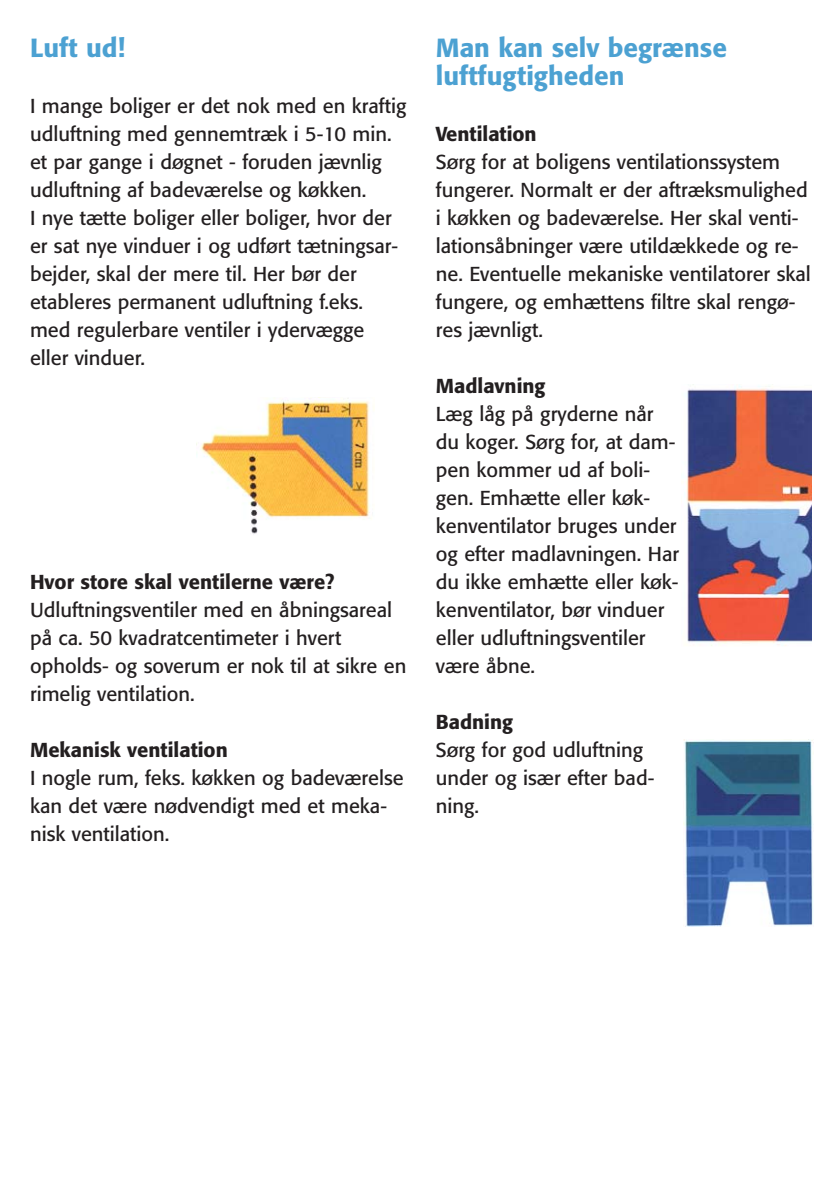
<style>
.page{position:relative;width:840px;height:1191px;background:#fff}
.page>*{position:absolute;margin:0;border:0;box-sizing:border-box;transform-origin:0 0}
.t1{font:500 26px/28px "Formata";color:#4ca1d2}
.t2{font:20px/28px "Formata";color:#231f20}
.t3{font:500 20px "Formata";color:#231f20}
</style>
<div class="page">
<img style="left:196px;top:397px;width:174px;height:137px">
<img style="left:686px;top:384px;width:124px;height:262px">
<img style="left:683px;top:740px;width:129px;height:187px">
<h1 class="t1" style="left:30px;top:36px;width:96px">Luft ud!</h1>
<p class="t2" style="left:30px;top:93px;width:378px">I mange boliger er det nok med en kraftig udluftning med gennemtræk i 5-10 min. et par gange i døgnet - foruden jævnlig udluftning af badeværelse og køkken.<br>I nye tætte boliger eller boliger, hvor der er sat nye vinduer i og udført tætningsar&shy;bejder, skal der mere til. Her bør der etableres permanent udluftning f.eks. med regulerbare ventiler i ydervægge eller vinduer.</p>
<p class="t3" style="left:30px;top:573px;width:306px">Hvor store skal ventilerne være?</p>
<p class="t2" style="left:30px;top:597px;width:377px">Udluftningsventiler med en åbningsareal på ca. 50 kvadratcentimeter i hvert opholds- og soverum er nok til at sikre en rimelig ventilation.</p>
<p class="t3" style="left:30px;top:741px;width:199px">Mekanisk ventilation</p>
<p class="t2" style="left:30px;top:765px;width:375px">I nogle rum, feks. køkken og badeværelse kan det være nødvendigt med et meka&shy;nisk ventilation.</p>
<h1 class="t1" style="left:435px;top:36px;width:292px">Man kan selv begrænse luftfugtigheden</h1>
<p class="t3" style="left:435px;top:125px;width:102px">Ventilation</p>
<p class="t2" style="left:435px;top:149px;width:376px">Sørg for at boligens ventilationssystem fungerer. Normalt er der aftræksmulighed i køkken og badeværelse. Her skal venti&shy;lationsåbninger være utildækkede og re - ne. Eventuelle mekaniske ventilatorer skal fungere, og emhættens filtre skal ren gø - res jævnligt.</p>
<p class="t3" style="left:435px;top:377px;width:111px">Madlavning</p>
<p class="t2" style="left:435px;top:401px;width:245px">Læg låg på gryderne når du koger. Sørg for, at dam&shy;pen kommer ud af boli&shy;gen. Emhætte eller køk&shy;ken ventilator bruges under og efter madlavningen. Har du ikke emhætte eller køk&shy;kenventilator, bør vinduer eller udluftningsventiler være åbne.</p>
<p class="t3" style="left:435px;top:713px;width:79px">Badning</p>
<p class="t2" style="left:435px;top:737px;width:220px">Sørg for god udluftning under og især efter bad&shy;ning.</p>
</div>
